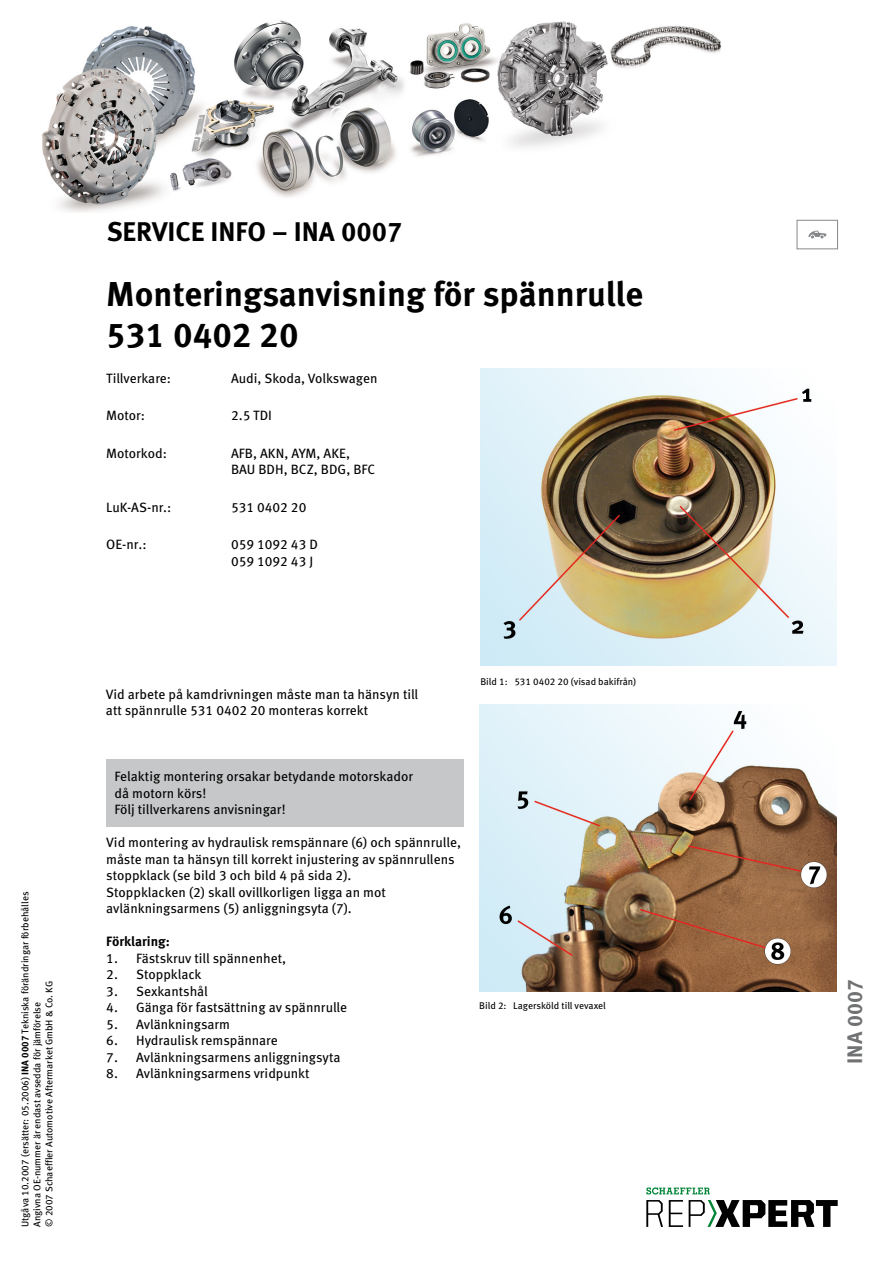
<style>
.page{position:relative;width:893px;height:1263px;background:#fff}
.page>*{position:absolute;margin:0;border:0;box-sizing:border-box;transform-origin:0 0}
.t1{font:700 34.5px/41.4px "Meta Pro";color:#000}
.t2{font:700 27px "Meta Pro";color:#000}
.t3{font:700 21px "Meta Pro";color:#707172}
.t4{font:13.5px/16.5px "Meta Pro";color:#000}
.t5{font:700 13.5px "Meta Pro";color:#000}
.t6{font:9.75px/12px "Meta Pro";color:#000}
.s1{font-weight:700}
</style>
<div class="page">
<div style="left:106px;top:760px;width:357px;height:67px;background:#c6c7c8"></div>
<div style="left:797px;top:220px;width:41px;height:29px;border:1px solid #87888a"></div>
<svg style="left:808px;top:231px;width:18px;height:7px"></svg>
<img style="left:42px;top:20px;width:679px;height:192px">
<svg style="left:646px;top:1200px;width:17px;height:27px"></svg>
<svg style="left:669px;top:1200px;width:14px;height:27px"></svg>
<svg style="left:689px;top:1200px;width:149px;height:27px"></svg>
<svg style="left:646px;top:1187px;width:64px;height:7px"></svg>
<img style="left:480px;top:369px;width:357px;height:297px">
<img style="left:480px;top:705px;width:357px;height:286px">
<p class="t6" style="left:19px;top:1227px;width:337px;rotate:-90deg">Utgåva 10.2007 (ersätter: 05.2006) <span class="s1">INA 0007</span> Tekniska förändringar förbehålles<br>Angivna OE-nummer är endast avsedda för jämförelse<br>© 2007 Schaeffler Automotive Aftermarket GmbH &amp; Co. KG</p>
<h2 class="t2" style="left:107px;top:210px;width:297px">SERVICE INFO – INA 0007</h2>
<h1 class="t1" style="left:106px;top:271px;width:539px">Monteringsanvisning för spännrulle<br>531 0402 20</h1>
<p class="t4" style="left:106px;top:369px;width:66px">Tillverkare:</p>
<p class="t4" style="left:231px;top:369px;width:148px">Audi, Skoda, Volkswagen</p>
<p class="t4" style="left:106px;top:407px;width:40px">Motor:</p>
<p class="t4" style="left:231px;top:407px;width:43px">2.5 TDI</p>
<p class="t4" style="left:106px;top:444px;width:62px">Motorkod:</p>
<p class="t4" style="left:231px;top:444px;width:146px">AFB, AKN, AYM, AKE,<br>BAU BDH, BCZ, BDG, BFC</p>
<p class="t4" style="left:106px;top:498px;width:67px">LuK-AS-nr.:</p>
<p class="t4" style="left:231px;top:498px;width:77px">531 0402 20</p>
<p class="t4" style="left:106px;top:535px;width:42px">OE-nr.:</p>
<p class="t4" style="left:231px;top:535px;width:88px">059 1092 43 D<br>059 1092 43 J</p>
<p class="t4" style="left:106px;top:685px;width:314px">Vid arbete på kamdrivningen måste man ta hänsyn till att spännrulle 531 0402 20 monteras korrekt</p>
<p class="t6" style="left:480px;top:675px;width:157px">Bild 1: 531 0402 20 (visad bakifrån)</p>
<p class="t4" style="left:114px;top:767px;width:300px">Felaktig montering orsakar betydande motorskador då motorn körs!<br>Följ tillverkarens anvisningar!</p>
<p class="t4" style="left:106px;top:833px;width:356px">Vid montering av hydraulisk remspännare (6) och spännrulle, måste man ta hänsyn till korrekt injustering av spännrullens stoppklack (se bild 3 och bild 4 på sida 2).<br>Stoppklacken (2) skall ovillkorligen ligga an mot avlänkningsarmens (5) anliggningsyta (7).</p>
<p class="t5" style="left:106px;top:931px;width:65px">Förklaring:</p>
<p class="t4" style="left:106px;top:949px;width:181px">1. Fästskruv till spännenhet,</p>
<p class="t4" style="left:106px;top:965px;width:97px">2. Stoppklack</p>
<p class="t4" style="left:106px;top:982px;width:103px">3. Sexkantshål</p>
<p class="t4" style="left:106px;top:998px;width:242px">4. Gänga för fastsättning av spännrulle</p>
<p class="t4" style="left:106px;top:1015px;width:125px">5. Avlänkningsarm</p>
<p class="t4" style="left:106px;top:1031px;width:173px">6. Hydraulisk remspännare</p>
<p class="t4" style="left:106px;top:1048px;width:236px">7. Avlänkningsarmens anliggningsyta</p>
<p class="t4" style="left:106px;top:1064px;width:205px">8. Avlänkningsarmens vridpunkt</p>
<p class="t6" style="left:479px;top:999px;width:128px">Bild 2: Lagersköld till vevaxel</p>
<h3 class="t3" style="left:838px;top:1064px;width:86px;rotate:-90deg">INA 0007</h3>
</div>
